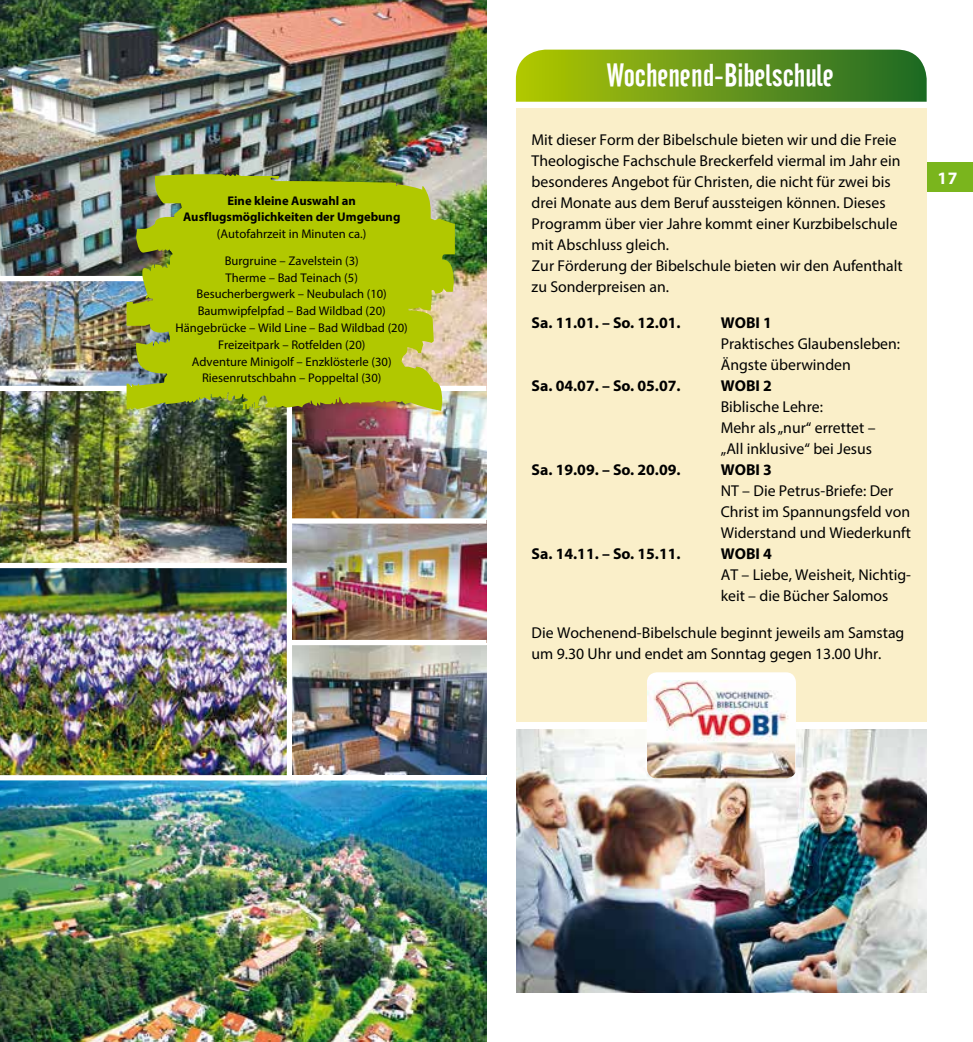
<style>
.page{position:relative;width:973px;height:1042px;background:#fff}
.page>*{position:absolute;margin:0;border:0;box-sizing:border-box;transform-origin:0 0}
.t1{font:31.5px "Cafeta";color:#fff}
.t2{font:700 17.5px "Myriad Pro";color:#fff}
.t3{font:15.75px/21px "Myriad Pro";color:#000}
.t4{font:700 15.75px "Myriad Pro";color:#000}
.t5{font:12.6px/16.8px "Myriad Pro";color:#000;text-align:center}
.t6{font:700 12.6px/16.8px "Myriad Pro";color:#000;text-align:center}
</style>
<div class="page">
<img style="left:0;top:0;width:486px;height:386px">
<img style="left:0;top:281px;width:126px;height:105px">
<img style="left:292px;top:391px;width:194px;height:127px">
<img style="left:292px;top:523px;width:194px;height:117px">
<img style="left:0;top:391px;width:287px;height:172px">
<img style="left:292px;top:645px;width:194px;height:130px">
<img style="left:0;top:780px;width:486px;height:262px">
<img style="left:0;top:568px;width:287px;height:207px">
<div style="left:0;top:276px;width:172px;height:5px;background:#fff"></div>
<img style="left:126px;top:174px;width:329px;height:237px">
<div style="left:158px;top:190px;width:249px;height:190px;background:#b1c800"></div>
<div style="left:168px;top:191px;width:95px;height:40px;background:#b1c800"></div>
<div style="left:926px;top:162px;width:46px;height:30px;background:#7ab51d"></div>
<svg style="left:516px;top:50px;width:410px;height:52px;background:#6b991c"></svg>
<img style="left:516px;top:729px;width:410px;height:263px">
<div style="left:516px;top:109px;width:410px;height:613px;background:#faefc9"></div>
<div style="left:647px;top:672px;width:148px;height:106px;background:#fff;border-radius:10px"></div>
<img style="left:647px;top:680px;width:148px;height:98px">
<p class="t6" style="left:183px;top:191px;width:219px">Eine kleine Auswahl an<br>Ausflugsmöglichkeiten der Umgebung</p>
<p class="t5" style="left:217px;top:220px;width:151px;line-height:26.6px">(Autofahrzeit in Minuten ca.)<br>Burgruine – Zavelstein (3)</p>
<p class="t5" style="left:175px;top:269px;width:234px">Therme – Bad Teinach (5)<br>Besucherbergwerk – Neubulach (10)<br>Baumwipfelpfad – Bad Wildbad (20)<br>Hängebrücke – Wild Line – Bad Wildbad (20)<br>Freizeitpark – Rotfelden (20)<br>Adventure Minigolf – Enzklösterle (30)<br>Riesenrutschbahn – Poppeltal (30)</p>
<h1 class="t1" style="left:606px;top:57px;width:229px">Wochenend-Bibelschule</h1>
<p class="t3" style="left:531px;top:128px;width:372px">Mit dieser Form der Bibelschule bieten wir und die Freie Theologische Fachschule Breckerfeld viermal im Jahr ein besonderes Angebot für Christen, die nicht für zwei bis drei Monate aus dem Beruf aussteigen können. Dieses Programm über vier Jahre kommt einer Kurzbibelschule mit Abschluss gleich.<br>Zur Förderung der Bibelschule bieten wir den Aufenthalt zu Sonderpreisen an.</p>
<p class="t4" style="left:531px;top:313px;width:150px">Sa. 11.01. – So. 12.01.</p>
<p class="t4" style="left:720px;top:313px;width:53px">WOBI 1</p>
<p class="t3" style="left:720px;top:333px;width:181px">Praktisches Glaubensleben:<br>Ängste überwinden</p>
<p class="t4" style="left:531px;top:376px;width:150px">Sa. 04.07. – So. 05.07.</p>
<p class="t4" style="left:720px;top:376px;width:53px">WOBI 2</p>
<p class="t3" style="left:720px;top:396px;width:156px">Biblische Lehre:<br>Mehr als „nur“ errettet – „All inklusive“ bei Jesus</p>
<p class="t4" style="left:531px;top:460px;width:150px">Sa. 19.09. – So. 20.09.</p>
<p class="t4" style="left:720px;top:460px;width:53px">WOBI 3</p>
<p class="t3" style="left:720px;top:480px;width:192px">NT – Die Petrus-Briefe: Der<br>Christ im Spannungsfeld von<br>Widerstand und Wiederkunft</p>
<p class="t4" style="left:531px;top:544px;width:150px">Sa. 14.11. – So. 15.11.</p>
<p class="t4" style="left:720px;top:544px;width:53px">WOBI 4</p>
<p class="t3" style="left:720px;top:564px;width:192px">AT – Liebe, Weisheit, Nichtig&shy;keit – die Bücher Salomos</p>
<p class="t3" style="left:531px;top:622px;width:374px">Die Wochenend-Bibelschule beginnt jeweils am Samstag um 9.30 Uhr und endet am Sonntag gegen 13.00 Uhr.</p>
<p class="t2" style="left:937px;top:167px;width:22px">17</p>
</div>
